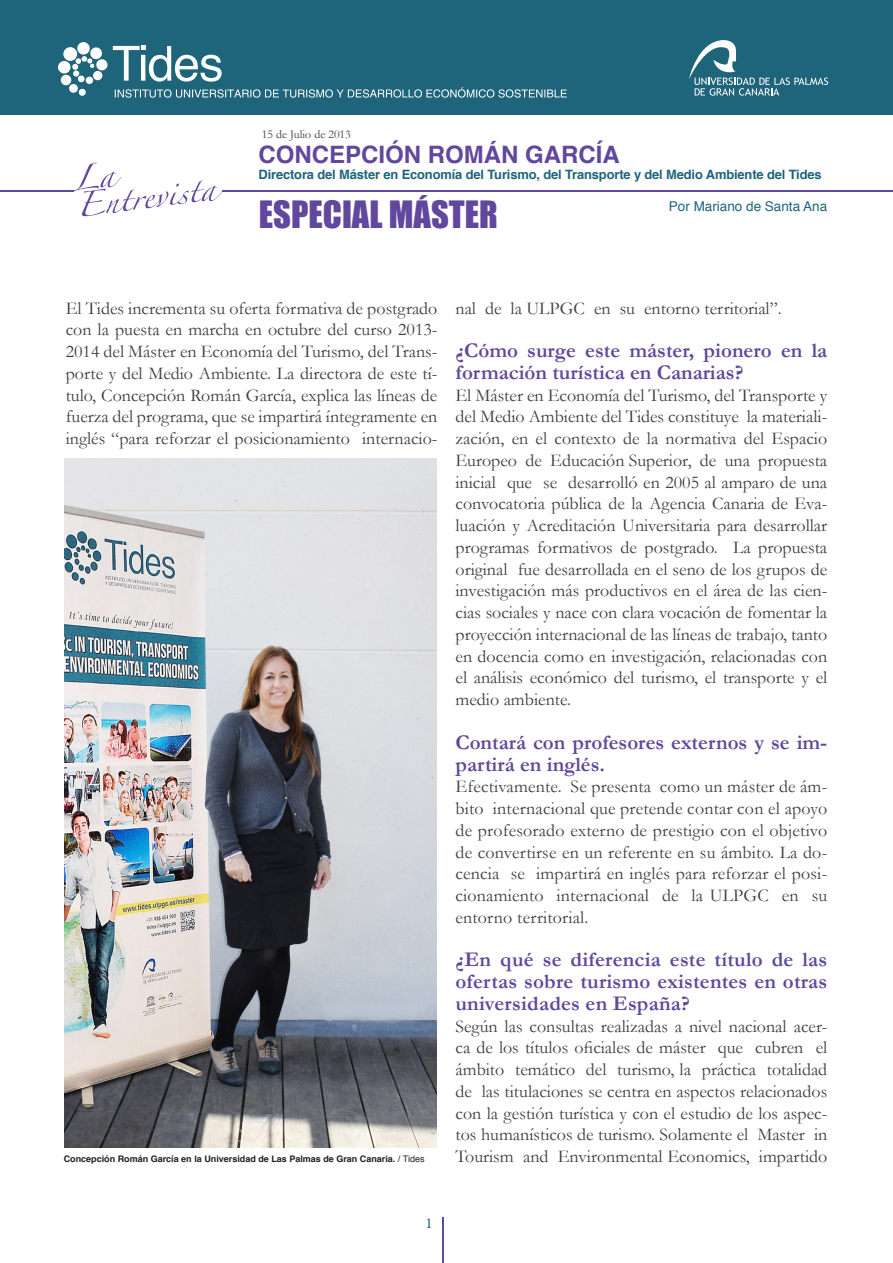
<style>
.page{position:relative;width:893px;height:1263px;background:#fff}
.page>*{position:absolute;margin:0;border:0;box-sizing:border-box;transform-origin:0 0}
.t1{font:34.5px "Impact";color:#61479d}
.t2{font:700 24px "Helvetica";color:#61479d}
.t3{font:700 21px/21.8px "Garamond";color:#61479d}
.t4{font:18px/21.8px "Garamond";color:#3e3e3f;text-align:justify}
.t5{font:15px "Minion Pro";color:#1e647b}
.t6{font:13.5px "Helvetica";color:#1e647b}
.t7{font:700 12.9px "Helvetica";letter-spacing:-.01em;color:#1e647b}
.t8{font:12px "Garamond";color:#3e3e3f}
.t9{font:700 9px "Helvetica";color:#231f20}
.s1{font-weight:400}
</style>
<div class="page">
<div style="left:0;top:0;width:893px;height:115px;background:#1e647b"></div>
<svg style="left:689px;top:40px;width:139px;height:56px"></svg>
<svg style="left:74px;top:163px;width:149px;height:53px"></svg>
<hr style="left:223px;top:190px;width:670px;height:1px;background:#61479d">
<hr style="left:0;top:190px;width:74px;height:1px;background:#61479d">
<svg style="left:113px;top:46px;width:454px;height:52px"></svg>
<div style="left:63px;top:47px;width:14px;height:14px;background:#fff;border-radius:50%"></div>
<div style="left:96px;top:59px;width:11px;height:11px;background:#fff;border-radius:50%"></div>
<div style="left:58px;top:61px;width:13px;height:12px;background:#fff;border-radius:50%"></div>
<div style="left:61px;top:75px;width:10px;height:10px;background:#fff;border-radius:50%"></div>
<svg style="left:69px;top:42px;width:34px;height:54px"></svg>
<hr style="left:443px;top:1217px;width:1px;height:46px;background:#61479d">
<img style="left:65px;top:458px;width:371px;height:689px">
<p class="t8" style="left:262px;top:127px;width:90px">15 de Julio de 2013</p>
<p class="t2" style="left:259px;top:136px;width:363px">CONCEPCIÓN ROMÁN GARCÍA</p>
<p class="t7" style="left:259px;top:164px;width:565px">Directora del Máster en Economía del Turismo, del Transporte y del Medio Ambiente del Tides</p>
<p class="t6" style="left:669px;top:196px;width:160px">Por Mariano de Santa Ana</p>
<p class="t1" style="left:259px;top:188px;width:240px">ESPECIAL MÁSTER</p>
<p class="t4" style="left:66px;top:297px;width:373px">El Tides incrementa su oferta formativa de postgrado con la puesta en marcha en octubre del curso 2013- 2014 del Máster en Economía del Turismo, del Trans&shy;porte y del Medio Ambiente. La directora de este tí&shy;tulo, Concepción Román García, explica las líneas de fuerza del programa, que se impartirá íntegramente en inglés “para reforzar el posicionamiento internacio-</p>
<p class="t4" style="left:455px;top:297px;width:328px">nal de la ULPGC en su entorno territorial”.</p>
<p class="t3" style="left:455px;top:339px;width:373px">¿Cómo surge este máster, pionero en la formación turística en Canarias?</p>
<p class="t4" style="left:455px;top:384px;width:373px">El Máster en Economía del Turismo, del Transporte y del Medio Ambiente del Tides constituye la materiali&shy;zación, en el contexto de la normativa del Espacio Europeo de Educación Superior, de una propuesta inicial que se desarrolló en 2005 al amparo de una convocatoria pública de la Agencia Canaria de Eva&shy;luación y Acreditación Universitaria para desarrollar programas formativos de postgrado. La propuesta original fue desarrollada en el seno de los grupos de investigación más productivos en el área de las cien&shy;cias sociales y nace con clara vocación de fomentar la proyección internacional de las líneas de trabajo, tanto en docencia como en investigación, relacionadas con el análisis económico del turismo, el transporte y el medio ambiente.</p>
<p class="t3" style="left:455px;top:731px;width:373px">Contará con profesores externos y se im&shy;partirá en inglés.</p>
<p class="t4" style="left:455px;top:775px;width:373px">Efectivamente. Se presenta como un máster de ám&shy;bito internacional que pretende contar con el apoyo de profesorado externo de prestigio con el objetivo de convertirse en un referente en su ámbito. La do&shy;cencia se impartirá en inglés para reforzar el posi&shy;cionamiento internacional de la ULPGC en su entorno territorial.</p>
<p class="t3" style="left:455px;top:948px;width:373px;text-align:justify">¿En qué se diferencia este título de las ofertas sobre turismo existentes en otras universidades en España?</p>
<p class="t4" style="left:455px;top:1015px;width:373px">Según las consultas realizadas a nivel nacional acer&shy;ca de los títulos oficiales de máster que cubren el ámbito temático del turismo, la práctica totalidad de las titulaciones se centra en aspectos relacionados con la gestión turística y con el estudio de los aspec&shy;tos humanísticos de turismo. Solamente el Master in Tourism and Environmental Economics, impartido</p>
<p class="t9" style="left:64px;top:1152px;width:362px">Concepción Román García en la Universidad de Las Palmas de Gran Canaria. <span class="s1">/ Tides</span></p>
<p class="t5" style="left:425px;top:1213px;width:9px">1</p>
</div>
